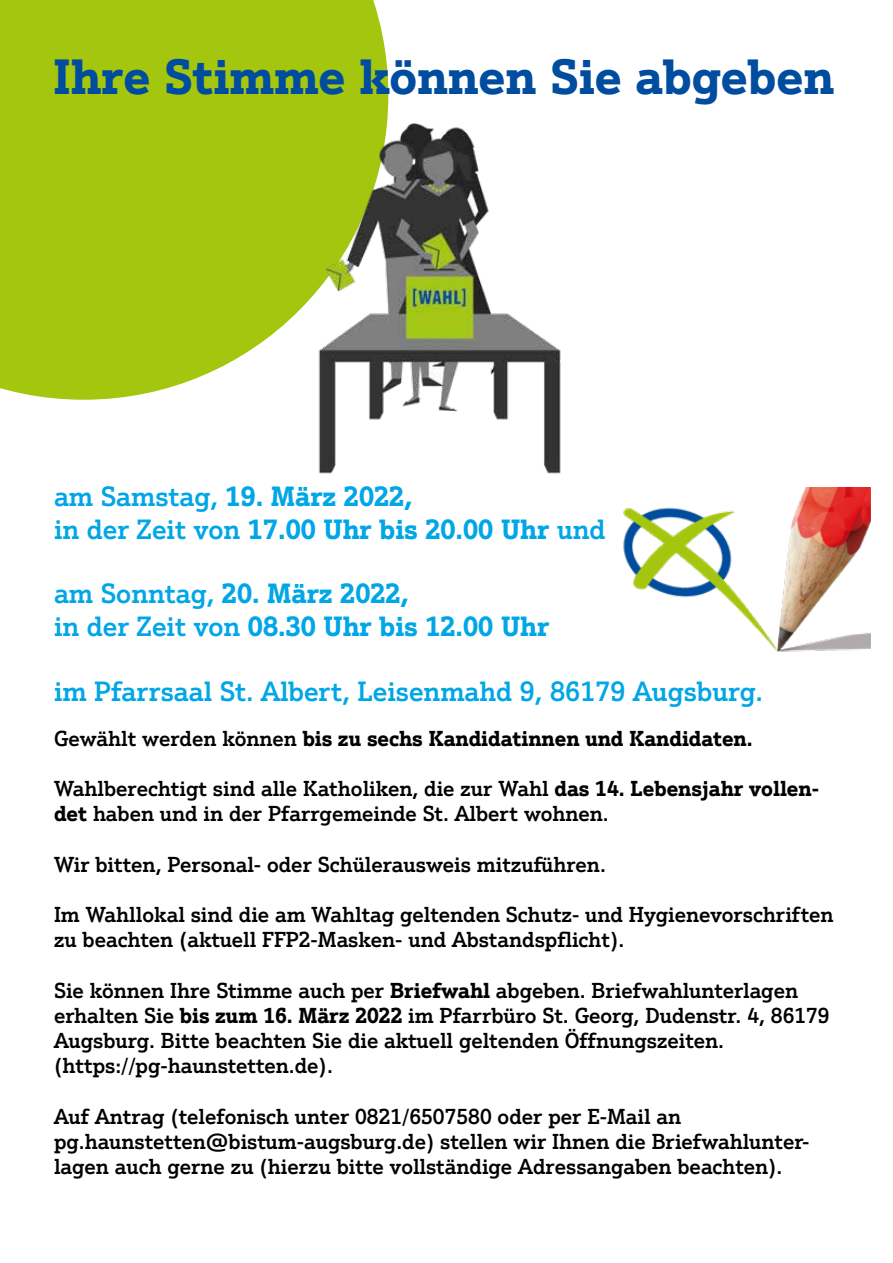
<style>
.page{position:relative;width:893px;height:1263px;background:#fff}
.page>*{position:absolute;margin:0;border:0;box-sizing:border-box;transform-origin:0 0}
.t1{font:700 48px "Justus Pro";color:#004d9f}
.t2{font:700 27px/32.4px "Justus Pro";color:#01a6e6}
.t3{font:500 27px "Justus Pro";color:#01a6e6}
.t4{font:500 21px/25.2px "Justus Pro";color:#000}
.t5{font:700 21px "Justus Pro";color:#000}
.s1{font-weight:500}
.s2{font-weight:700}
</style>
<div class="page">
<div style="left:0;top:0;width:388px;height:400px;background:#a4c60f"></div>
<img style="left:311px;top:124px;width:250px;height:350px">
<img style="left:623px;top:487px;width:247px;height:165px">
<h1 class="t1" style="left:54px;top:46px;width:782px">Ihre Stimme können Sie abgeben</h1>
<p class="t2" style="left:54px;top:480px;width:553px"><span class="s1">am Samstag,</span> 19. März 2022,<br><span class="s1">in der Zeit von</span> 17.00 Uhr bis 20.00 Uhr <span class="s1">und</span></p>
<p class="t2" style="left:54px;top:577px;width:497px"><span class="s1">am Sonntag,</span> 20. März 2022,<br><span class="s1">in der Zeit von</span> 08.30 Uhr bis 12.00 Uhr</p>
<p class="t3" style="left:54px;top:674px;width:711px">im Pfarrsaal St. Albert, Leisenmahd 9, 86179 Augsburg.</p>
<p class="t5" style="left:54px;top:724px;width:700px"><span class="s1">Gewählt werden können</span> bis zu sechs Kandidatinnen und Kandidaten.</p>
<p class="t4" style="left:54px;top:775px;width:766px">Wahlberechtigt sind alle Katholiken, die zur Wahl <span class="s2">das 14. Lebensjahr vollen&shy;det</span> haben und in der Pfarrgemeinde St. Albert wohnen.</p>
<p class="t4" style="left:54px;top:851px;width:553px">Wir bitten, Personal- oder Schülerausweis mitzuführen.</p>
<p class="t4" style="left:54px;top:901px;width:781px">Im Wahllokal sind die am Wahltag geltenden Schutz- und Hygienevorschriften zu beachten (aktuell FFP2-Masken- und Abstandspflicht).</p>
<p class="t4" style="left:54px;top:977px;width:777px">Sie können Ihre Stimme auch per <span class="s2">Briefwahl</span> abgeben. Briefwahlunterlagen erhalten Sie <span class="s2">bis zum 16. März 2022</span> im Pfarrbüro St. Georg, Dudenstr. 4, 86179<br>Augsburg. Bitte beachten Sie die aktuell geltenden Öffnungszeiten. (https://pg-haunstetten.de).</p>
<p class="t4" style="left:54px;top:1103px;width:757px">Auf Antrag (telefonisch unter 0821/6507580 oder per E-Mail an pg.haunstetten@bistum-augsburg.de) stellen wir Ihnen die Briefwahlunter&shy;lagen auch gerne zu (hierzu bitte vollständige Adressangaben beachten).</p>
</div>
